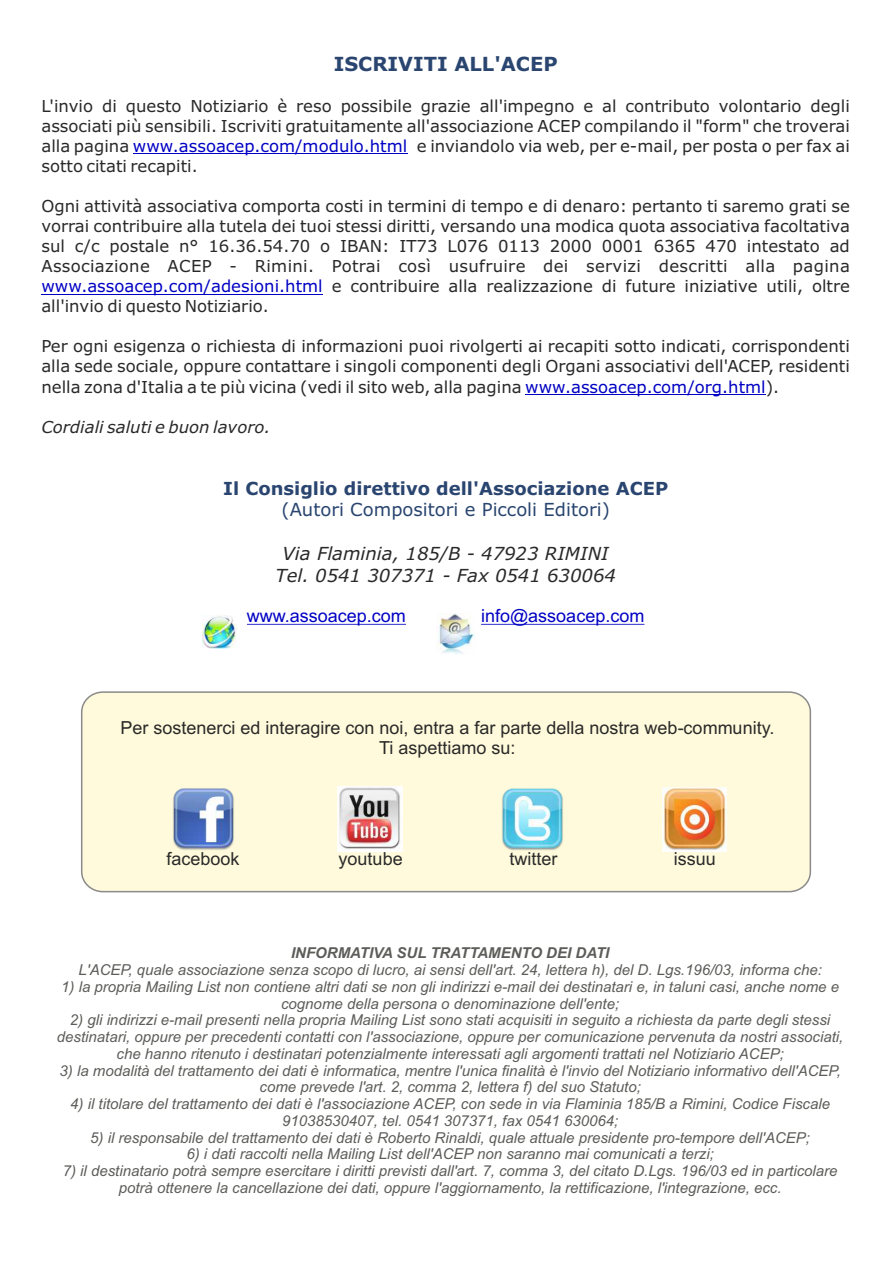
<style>
.page{position:relative;width:893px;height:1263px;background:#fff}
.page>*{position:absolute;margin:0;border:0;box-sizing:border-box;transform-origin:0 0}
.t1{font:700 19.5px "Verdana";color:#294570}
.t2{font:18px/20.1px "Arial";color:#292929;text-align:center}
.t3{font:italic 18px/21.9px "Verdana";color:#292929;text-align:center}
.t4{font:700 18px "Verdana";color:#294570}
.t5{font:18px "Verdana";color:#294570}
.t6{font:18px "Arial";color:#0000c4}
.t7{font:16.5px/20.1px "Verdana";color:#292929}
.t8{font:16.5px "Verdana";letter-spacing:.02em;color:#292929}
.t9{font:16.5px "Verdana";color:#0000c4}
.t10{font:italic 16.5px "Verdana";color:#292929}
.t11{font:italic 15px/16.8px "Arial";color:#5c5c59;text-align:center}
.t12{font:italic 700 15px "Arial";color:#5c5c59}
.s1{color:#292929}
.s2{color:#0000c4}
</style>
<div class="page">
<hr style="left:133px;top:153px;width:274px;height:1px;background:#0000c4">
<hr style="left:41px;top:294px;width:282px;height:1px;background:#0000c4">
<hr style="left:525px;top:394px;width:241px;height:1px;background:#0000c4">
<hr style="left:247px;top:624px;width:159px;height:1px;background:#0000c4">
<hr style="left:481px;top:624px;width:163px;height:1px;background:#0000c4">
<div style="left:81px;top:691px;width:730px;height:201px;background:#fffadb;border:1px solid #8a8a8a;border-radius:21px"></div>
<img style="left:502px;top:788px;width:61px;height:63px">
<img style="left:173px;top:788px;width:61px;height:62px">
<img style="left:337px;top:786px;width:66px;height:66px">
<img style="left:662px;top:787px;width:64px;height:64px">
<img style="left:202px;top:615px;width:34px;height:33px">
<img style="left:436px;top:613px;width:39px;height:41px">
<h1 class="t1" style="left:334px;top:56px;width:225px">ISCRIVITI ALL'ACEP</h1>
<p class="t7" style="left:41px;top:97px;width:810px">L'invio di questo Notiziario è reso possibile grazie all'impegno e al contributo volontario degli associati più sensibili. Iscriviti gratuitamente all'associazione ACEP compilando il "form" che troverai</p>
<p class="t9" style="left:41px;top:139px;width:367px"><span class="s1">alla pagina</span> www.assoacep.com/modulo.html</p>
<p class="t7" style="left:417px;top:137px;width:434px">e inviandolo via web, per e-mail, per posta o per fax ai</p>
<p class="t7" style="left:41px;top:157px;width:158px">sotto citati recapiti.</p>
<p class="t7" style="left:41px;top:197px;width:810px">Ogni attività associativa comporta costi in termini di tempo e di denaro: pertanto ti saremo grati se vorrai contribuire alla tutela dei tuoi stessi diritti, versando una modica quota associativa facoltativa</p>
<p class="t7" style="left:41px;top:237px;width:810px">sul c/c postale n° 16.36.54.70 o IBAN: IT73 L076 0113 2000 0001 6365 470 intestato ad</p>
<p class="t8" style="left:41px;top:260px;width:810px">Associazione ACEP - Rimini. Potrai così usufruire dei servizi descritti alla pagina</p>
<p class="t7" style="left:332px;top:278px;width:520px">e contribuire alla realizzazione di future iniziative utili, oltre</p>
<p class="t7" style="left:41px;top:298px;width:229px">all'invio di questo Notiziario.</p>
<p class="t9" style="left:41px;top:280px;width:283px">www.assoacep.com/adesioni.html</p>
<p class="t7" style="left:41px;top:338px;width:810px">Per ogni esigenza o richiesta di informazioni puoi rivolgerti ai recapiti sotto indicati, corrispondenti</p>
<p class="t7" style="left:41px;top:358px;width:810px">alla sede sociale, oppure contattare i singoli componenti degli Organi associativi dell'ACEP, residenti nella zona d'Italia a te più vicina (vedi il sito web, alla pagina <span class="s2">www.assoacep.com/org.html</span>).</p>
<p class="t10" style="left:41px;top:420px;width:231px">Cordiali saluti e buon lavoro.</p>
<p class="t4" style="left:223px;top:481px;width:446px">Il Consiglio direttivo dell'Associazione ACEP</p>
<p class="t5" style="left:282px;top:503px;width:330px">(Autori Compositori e Piccoli Editori)</p>
<p class="t3" style="left:276px;top:544px;width:342px">Via Flaminia, 185/B - 47923 RIMINI<br>Tel. 0541 307371 - Fax 0541 630064</p>
<p class="t6" style="left:247px;top:609px;width:161px">www.assoacep.com</p>
<p class="t6" style="left:481px;top:609px;width:165px">info@assoacep.com</p>
<p class="t2" style="left:120px;top:719px;width:656px">Per sostenerci ed interagire con noi, entra a far parte della nostra web-community.<br>Ti aspettiamo su:</p>
<p class="t2" style="left:167px;top:850px;width:75px">facebook</p>
<p class="t2" style="left:339px;top:850px;width:66px">youtube</p>
<p class="t2" style="left:509px;top:850px;width:50px">twitter</p>
<p class="t2" style="left:674px;top:850px;width:44px">issuu</p>
<p class="t12" style="left:291px;top:947px;width:320px">INFORMATIVA SUL TRATTAMENTO DEI DATI</p>
<p class="t11" style="left:78px;top:963px;width:745px">L'ACEP, quale associazione senza scopo di lucro, ai sensi dell'art. 24, lettera h), del D. Lgs.196/03, informa che:</p>
<p class="t11" style="left:61px;top:979px;width:779px">1) la propria Mailing List non contiene altri dati se non gli indirizzi e-mail dei destinatari e, in taluni casi, anche nome e cognome della persona o denominazione dell'ente;</p>
<p class="t11" style="left:57px;top:1013px;width:788px">2) gli indirizzi e-mail presenti nella propria Mailing List sono stati acquisiti in seguito a richiesta da parte degli stessi destinatari, oppure per precedenti contatti con l'associazione, oppure per comunicazione pervenuta da nostri associati, che hanno ritenuto i destinatari potenzialmente interessati agli argomenti trattati nel Notiziario ACEP;</p>
<p class="t11" style="left:60px;top:1063px;width:783px">3) la modalità del trattamento dei dati è informatica, mentre l'unica finalità è l'invio del Notiziario informativo dell'ACEP, come prevede l'art. 2, comma 2, lettera f) del suo Statuto;</p>
<p class="t11" style="left:70px;top:1097px;width:761px">4) il titolare del trattamento dei dati è l'associazione ACEP, con sede in via Flaminia 185/B a Rimini, Codice Fiscale<br>91038530407, tel. 0541 307371, fax 0541 630064;</p>
<p class="t11" style="left:90px;top:1130px;width:721px">5) il responsabile del trattamento dei dati è Roberto Rinaldi, quale attuale presidente pro-tempore dell'ACEP;</p>
<p class="t11" style="left:186px;top:1147px;width:529px">6) i dati raccolti nella Mailing List dell'ACEP non saranno mai comunicati a terzi;</p>
<p class="t11" style="left:63px;top:1164px;width:776px">7) il destinatario potrà sempre esercitare i diritti previsti dall'art. 7, comma 3, del citato D.Lgs. 196/03 ed in particolare potrà ottenere la cancellazione dei dati, oppure l'aggiornamento, la rettificazione, l'integrazione, ecc.</p>
</div>
